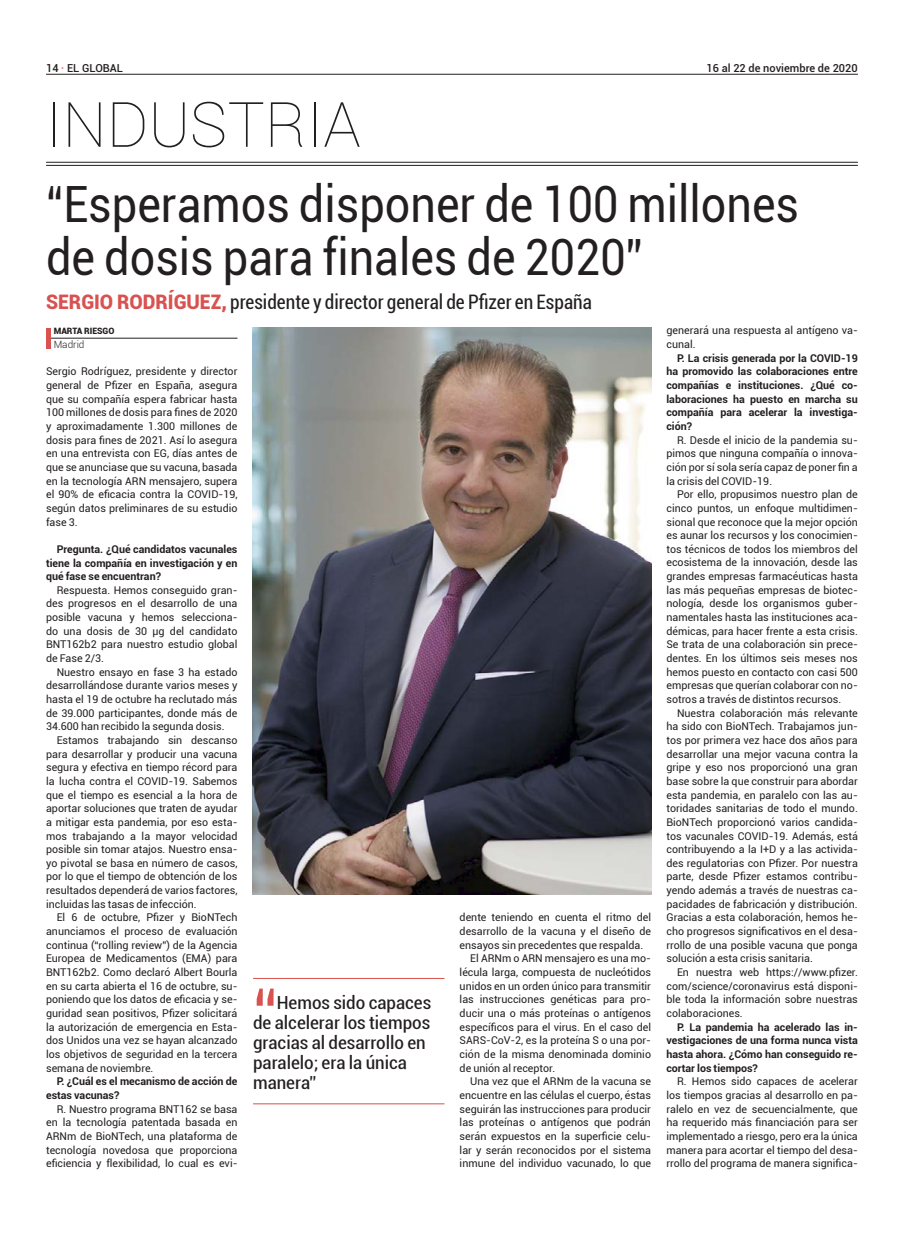
<style>
.page{position:relative;width:904px;height:1234px;background:#fff}
.page>*{position:absolute;margin:0;border:0;box-sizing:border-box;transform-origin:0 0}
.t1{font:condensed 67.5px "Roboto";color:#d85250}
.t2{font:100 62.5px "Roboto";color:#231f20}
.t3{font:50px/52.5px "Roboto";color:#231f20;scale:.9 1}
.t4{font:condensed 20px "Roboto";color:#231f20}
.t5{font:condensed 18px/20px "Roboto";color:#231f20;scale:1.08 1}
.t6{font:500 11px "Roboto";color:#231f20}
.t7{font:10.62px/13.6px "Roboto";color:#231f20;text-align:justify}
.t8{font:700 10.62px/13.6px "Roboto";color:#231f20;text-align:justify}
.t9{font:300 10px "Roboto";color:#231f20}
.t10{font:900 8.75px "Roboto";color:#231f20}
.s1{color:#d85250}
.s2{font-weight:900;font-stretch:normal;color:#d85250}
</style>
<div class="page">
<hr style="left:46px;top:162px;width:811px;height:1px;background:#231f20">
<hr style="left:46px;top:165px;width:811px;height:1px;background:#231f20">
<hr style="left:46px;top:74px;width:811px;height:1px;background:#231f20">
<img style="left:253px;top:327px;width:398px;height:566px">
<hr style="left:50px;top:338px;width:187px;height:1px;background:#231f20">
<hr style="left:46px;top:328px;width:4px;height:20px;background:#d85250">
<hr style="left:253px;top:977px;width:191px;height:1px;background:#d85250">
<hr style="left:253px;top:1103px;width:191px;height:1px;background:#d85250">
<p class="t6" style="left:46px;top:60px;width:78px">14 <span class="s1">·</span> EL GLOBAL</p>
<p class="t6" style="left:706px;top:60px;width:153px">16 al 22 de noviembre de 2020</p>
<h2 class="t2" style="left:46px;top:81px;width:316px">INDUSTRIA</h2>
<h3 class="t3" style="left:46px;top:176px;width:838px">“Esperamos disponer de 100 millones de dosis para finales de 2020”</h3>
<h3 class="t4" style="left:46px;top:288px;width:547px"><span class="s2">SERGIO RODRÍGUEZ,</span> presidente y director general de Pfizer en España</h3>
<p class="t10" style="left:54px;top:325px;width:62px">MARTA RIESGO</p>
<p class="t9" style="left:54px;top:337px;width:32px">Madrid</p>
<p class="t7" style="left:46px;top:364px;width:193px">Sergio Rodríguez, presidente y director general de Pfizer en España, asegura que su compañía espera fabricar hasta 100 millones de dosis para fines de 2020 y aproximadamente 1.300 millones de dosis para fines de 2021. Así lo asegura en una entrevista con EG, días antes de que se anunciase que su vacuna, basada en la tecnología ARN mensajero, supera el 90% de eficacia contra la COVID-19, según datos preliminares de su estudio fase 3.</p>
<p class="t8" style="left:46px;top:541px;width:193px;text-indent:11px">Pregunta. ¿Qué candidatos vacunales tiene la compañía en investigación y en qué fase se encuentran?</p>
<p class="t7" style="left:46px;top:582px;width:193px;text-indent:11px">Respuesta. Hemos conseguido gran&shy;des progresos en el desarrollo de una posible vacuna y hemos selecciona&shy;do una dosis de 30 μg del candidato BNT162b2 para nuestro estudio global de Fase 2/3.</p>
<p class="t7" style="left:46px;top:664px;width:193px;text-indent:11px">Nuestro ensayo en fase 3 ha estado desarrollándose durante varios meses y hasta el 19 de octubre ha reclutado más de 39.000 participantes, donde más de 34.600 han recibido la segunda dosis.</p>
<p class="t7" style="left:46px;top:732px;width:193px;text-indent:11px">Estamos trabajando sin descanso para desarrollar y producir una vacuna segura y efectiva en tiempo récord para la lucha contra el COVID-19. Sabemos que el tiempo es esencial a la hora de aportar soluciones que traten de ayudar a mitigar esta pandemia, por eso esta&shy;mos trabajando a la mayor velocidad posible sin tomar atajos. Nuestro ensa&shy;yo pivotal se basa en número de casos, por lo que el tiempo de obtención de los resultados dependerá de varios factores, incluidas las tasas de infección.</p>
<p class="t7" style="left:46px;top:910px;width:193px;text-indent:11px">El 6 de octubre, Pfizer y BioNTech anunciamos el proceso de evaluación continua (“rolling review”) de la Agencia Europea de Medicamentos (EMA) para BNT162b2. Como declaró Albert Bourla en su carta abierta el 16 de octubre, su&shy;poniendo que los datos de eficacia y se&shy;guridad sean positivos, Pfizer solicitará la autorización de emergencia en Esta&shy;dos Unidos una vez se hayan alcanzado los objetivos de seguridad en la tercera semana de noviembre.</p>
<p class="t8" style="left:46px;top:1073px;width:193px;text-indent:11px">P. ¿Cuál es el mecanismo de acción de estas vacunas?</p>
<p class="t7" style="left:46px;top:1101px;width:193px;text-indent:11px">R. Nuestro programa BNT162 se basa en la tecnología patentada basada en ARNm de BioNTech, una plataforma de tecnología novedosa que proporciona eficiencia y flexibilidad, lo cual es evi-</p>
<h1 class="t1" style="left:253px;top:965px;width:25px">“</h1>
<h3 class="t5" style="left:253px;top:991px;width:166px;text-indent:24px">Hemos sido capaces de alcelerar los tiempos gracias al desarrollo en paralelo; era la única manera”</h3>
<p class="t7" style="left:459px;top:910px;width:193px">dente teniendo en cuenta el ritmo del</p>
<p class="t7" style="left:459px;top:923px;width:193px">desarrollo de la vacuna y el diseño de</p>
<p class="t7" style="left:459px;top:937px;width:185px">ensayos sin precedentes que respalda.</p>
<p class="t7" style="left:470px;top:951px;width:182px">El ARNm o ARN mensajero es una mo-</p>
<p class="t7" style="left:459px;top:964px;width:193px">lécula larga, compuesta de nucleótidos</p>
<p class="t7" style="left:459px;top:978px;width:193px">unidos en un orden único para transmitir</p>
<p class="t7" style="left:459px;top:992px;width:193px">las instrucciones genéticas para pro-</p>
<p class="t7" style="left:459px;top:1005px;width:193px">ducir una o más proteínas o antígenos</p>
<p class="t7" style="left:459px;top:1019px;width:193px">específicos para el virus. En el caso del</p>
<p class="t7" style="left:459px;top:1033px;width:193px">SARS-CoV-2, es la proteína S o una por-</p>
<p class="t7" style="left:459px;top:1046px;width:193px">ción de la misma denominada dominio</p>
<p class="t7" style="left:459px;top:1060px;width:97px">de unión al receptor.</p>
<p class="t7" style="left:470px;top:1073px;width:182px">Una vez que el ARNm de la vacuna se</p>
<p class="t7" style="left:459px;top:1087px;width:193px">encuentre en las células el cuerpo, éstas</p>
<p class="t7" style="left:459px;top:1101px;width:193px">seguirán las instrucciones para producir</p>
<p class="t7" style="left:459px;top:1114px;width:193px">las proteínas o antígenos que podrán</p>
<p class="t7" style="left:459px;top:1128px;width:193px">serán expuestos en la superficie celu-</p>
<p class="t7" style="left:459px;top:1142px;width:193px">lar y serán reconocidos por el sistema</p>
<p class="t7" style="left:459px;top:1155px;width:193px">inmune del individuo vacunado, lo que</p>
<p class="t7" style="left:666px;top:323px;width:193px">generará una respuesta al antígeno va&shy;cunal.</p>
<p class="t8" style="left:666px;top:350px;width:193px;text-indent:11px">P. La crisis generada por la COVID-19 ha promovido las colaboraciones entre compañías e instituciones. ¿Qué co&shy;laboraciones ha puesto en marcha su compañía para acelerar la investiga&shy;ción?</p>
<p class="t7" style="left:666px;top:432px;width:193px;text-indent:11px">R. Desde el inicio de la pandemia su&shy;pimos que ninguna compañía o innova&shy;ción por sí sola sería capaz de poner fin a la crisis del COVID-19.</p>
<p class="t7" style="left:666px;top:487px;width:193px;text-indent:11px">Por ello, propusimos nuestro plan de cinco puntos, un enfoque multidimen&shy;sional que reconoce que la mejor opción es aunar los recursos y los conocimien&shy;tos técnicos de todos los miembros del ecosistema de la innovación, desde las grandes empresas farmacéuticas hasta las más pequeñas empresas de biotec&shy;nología, desde los organismos guber&shy;namentales hasta las instituciones aca&shy;démicas, para hacer frente a esta crisis.<br>Se trata de una colaboración sin prece&shy;dentes. En los últimos seis meses nos hemos puesto en contacto con casi 500 empresas que querían colaborar con no&shy;sotros a través de distintos recursos.</p>
<p class="t7" style="left:666px;top:705px;width:193px;text-indent:11px">Nuestra colaboración más relevante ha sido con BioNTech. Trabajamos jun&shy;tos por primera vez hace dos años para desarrollar una mejor vacuna contra la gripe y eso nos proporcionó una gran base sobre la que construir para abordar esta pandemia, en paralelo con las au&shy;toridades sanitarias de todo el mundo.<br>BioNTech proporcionó varios candida&shy;tos vacunales COVID-19. Además, está contribuyendo a la I+D y a las activida&shy;des regulatorias con Pfizer. Por nuestra parte, desde Pfizer estamos contribu&shy;yendo además a través de nuestras ca&shy;pacidades de fabricación y distribución.<br>Gracias a esta colaboración, hemos he&shy;cho progresos significativos en el desa&shy;rrollo de una posible vacuna que ponga solución a esta crisis sanitaria.</p>
<p class="t7" style="left:666px;top:964px;width:193px;text-indent:11px">En nuestra web https://www.pfizer. com/science/coronavirus está disponi&shy;ble toda la información sobre nuestras colaboraciones.</p>
<p class="t8" style="left:666px;top:1019px;width:193px;text-indent:11px">P. La pandemia ha acelerado las in&shy;vestigaciones de una forma nunca vista hasta ahora. ¿Cómo han conseguido re&shy;cortar los tiempos?</p>
<p class="t7" style="left:666px;top:1073px;width:193px;text-indent:11px">R. Hemos sido capaces de acelerar los tiempos gracias al desarrollo en pa&shy;ralelo en vez de secuencialmente, que ha requerido más financiación para ser implementado a riesgo, pero era la única manera para acortar el tiempo del desa&shy;rrollo del programa de manera significa-</p>
</div>
